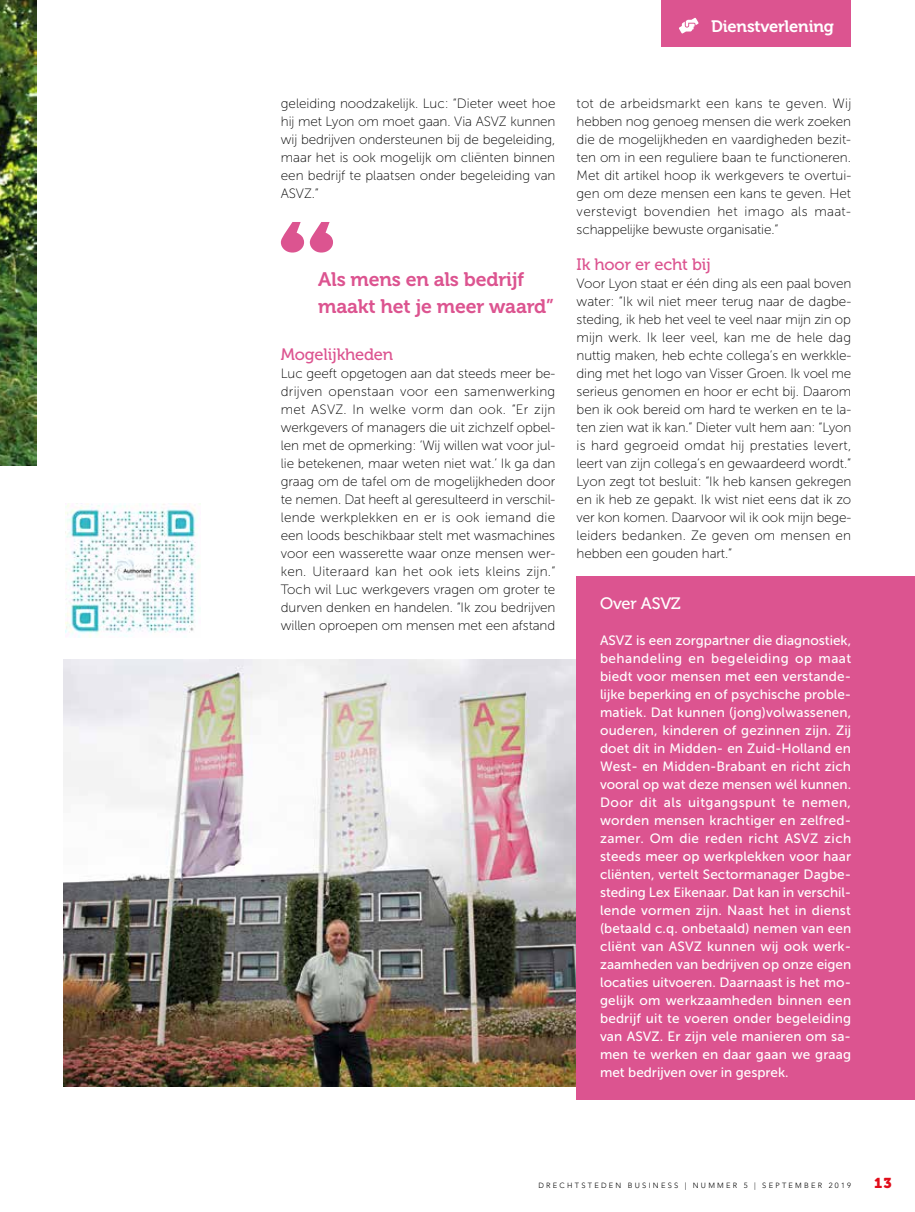
<style>
.page{position:relative;width:915px;height:1212px;background:#fff}
.page>*{position:absolute;margin:0;border:0;box-sizing:border-box;transform-origin:0 0}
.t1{font:19.5px/26.1px "Museo 700";letter-spacing:-.01em;color:#dc5490}
.t2{font:16.5px "Museo 500";letter-spacing:-.01em;color:#dc5490}
.t3{font:16.5px "Museo 700";letter-spacing:-.01em;color:#fff}
.t4{font:16.5px "Museo 500";letter-spacing:-.01em;color:#fff}
.t5{font:14.25px "Museo 900";color:#e10d1a}
.t6{font:13.5px/18px "Museo Sans 100";letter-spacing:-.005em;color:#000;text-align:justify}
.t7{font:13.5px/18px "Museo Sans 500";letter-spacing:.005em;color:#fff;text-align:justify}
.t8{font:300 7.5px "Avenir LT Std";letter-spacing:.3em;color:#000}
</style>
<div class="page">
<img style="left:64px;top:659px;width:512px;height:427px">
<img style="left:0;top:0;width:36px;height:466px">
<svg style="left:281px;top:222px;width:52px;height:31px"></svg>
<div style="left:661px;top:0;width:189px;height:47px;background:#dc5490"></div>
<svg style="left:679px;top:18px;width:19px;height:15px"></svg>
<div style="left:576px;top:576px;width:338px;height:523px;background:#dc5490"></div>
<img style="left:65px;top:503px;width:135px;height:135px">
<p class="t3" style="left:710px;top:17px;width:124px">Dienstverlening</p>
<p class="t6" style="left:281px;top:94px;width:276px">geleiding noodzakelijk. Luc: “Dieter weet hoe hij met Lyon om moet gaan. Via ASVZ kunnen wij bedrijven ondersteunen bij de begeleiding, maar het is ook mogelijk om cliënten binnen een bedrijf te plaatsen onder begeleiding van ASVZ.”</p>
<h1 class="t1" style="left:318px;top:267px;width:237px">Als mens en als bedrijf maakt het je meer waard”</h1>
<p class="t2" style="left:281px;top:345px;width:114px">Mogelijkheden</p>
<p class="t6" style="left:281px;top:365px;width:276px">Luc geeft opgetogen aan dat steeds meer be&shy;drijven openstaan voor een samenwerking met ASVZ. In welke vorm dan ook. “Er zijn werkgevers of managers die uit zichzelf opbel&shy;len met de opmerking: ‘Wij willen wat voor jul&shy;lie betekenen, maar weten niet wat.’ Ik ga dan graag om de tafel om de mogelijkheden door te nemen. Dat heeft al geresulteerd in verschil&shy;lende werkplekken en er is ook iemand die een loods beschikbaar stelt met wasmachines voor een wasserette waar onze mensen wer&shy;ken. Uiteraard kan het ook iets kleins zijn.” Toch wil Luc werkgevers vragen om groter te durven denken en handelen. “Ik zou bedrijven willen oproepen om mensen met een afstand</p>
<p class="t6" style="left:576px;top:94px;width:276px">tot de arbeidsmarkt een kans te geven. Wij hebben nog genoeg mensen die werk zoeken die de mogelijkheden en vaardigheden bezit&shy;ten om in een reguliere baan te functioneren.<br>Met dit artikel hoop ik werkgevers te overtui&shy;gen om deze mensen een kans te geven. Het verstevigt bovendien het imago als maat&shy;schappelijke bewuste organisatie.”</p>
<p class="t2" style="left:576px;top:255px;width:136px">Ik hoor er echt bij</p>
<p class="t6" style="left:576px;top:275px;width:276px">Voor Lyon staat er één ding als een paal boven water: “Ik wil niet meer terug naar de dagbe&shy;steding, ik heb het veel te veel naar mijn zin op mijn werk. Ik leer veel, kan me de hele dag nuttig maken, heb echte collega’s en werkkle&shy;ding met het logo van Visser Groen. Ik voel me serieus genomen en hoor er echt bij. Daarom ben ik ook bereid om hard te werken en te la&shy;ten zien wat ik kan.” Dieter vult hem aan: “Lyon is hard gegroeid omdat hij prestaties levert, leert van zijn collega’s en gewaardeerd wordt.” Lyon zegt tot besluit: “Ik heb kansen gekregen en ik heb ze gepakt. Ik wist niet eens dat ik zo ver kon komen. Daarvoor wil ik ook mijn bege&shy;leiders bedanken. Ze geven om mensen en hebben een gouden hart.”</p>
<p class="t4" style="left:600px;top:594px;width:82px">Over ASVZ</p>
<p class="t7" style="left:600px;top:631px;width:253px">ASVZ is een zorgpartner die diagnostiek, behandeling en begeleiding op maat biedt voor mensen met een verstande&shy;lijke beperking en of psychische proble&shy;matiek. Dat kunnen (jong)volwassenen, ouderen, kinderen of gezinnen zijn. Zij doet dit in Midden- en Zuid-Holland en West- en Midden-Brabant en richt zich vooral op wat deze mensen wél kunnen.<br>Door dit als uitgangspunt te nemen, worden mensen krachtiger en zelfred&shy;zamer. Om die reden richt ASVZ zich steeds meer op werkplekken voor haar cliënten, vertelt Sectormanager Dagbe&shy;steding Lex Eikenaar. Dat kan in verschil&shy;lende vormen zijn. Naast het in dienst (betaald c.q. onbetaald) nemen van een cliënt van ASVZ kunnen wij ook werk&shy;zaamheden van bedrijven op onze eigen locaties uitvoeren. Daarnaast is het mo&shy;gelijk om werkzaamheden binnen een bedrijf uit te voeren onder begeleiding van ASVZ. Er zijn vele manieren om sa&shy;men te werken en daar gaan we graag met bedrijven over in gesprek.</p>
<p class="t8" style="left:538px;top:1181px;width:314px">DRECHTSTEDEN BUSINESS | NUMMER 5 | SEPTEMBER 2019</p>
<p class="t5" style="left:873px;top:1175px;width:19px">13</p>
</div>
